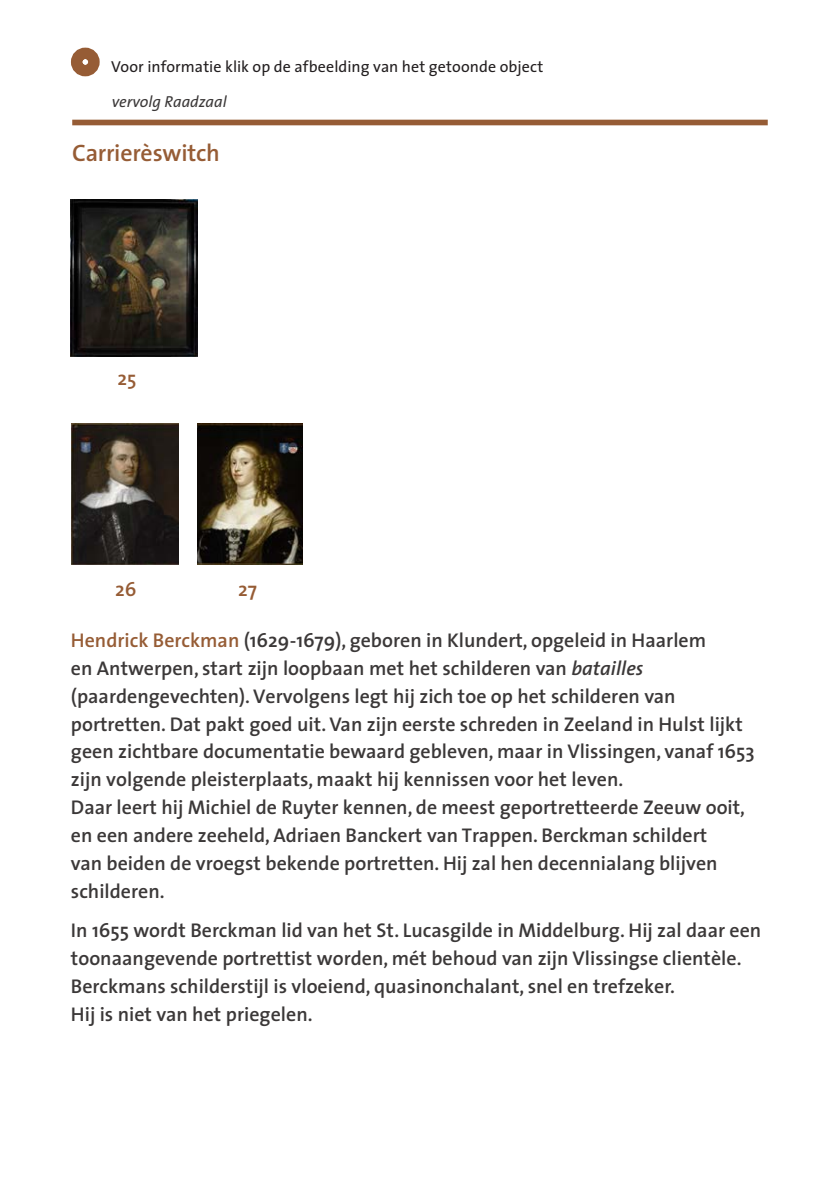
<style>
.page{position:relative;width:840px;height:1191px;background:#fff}
.page>*{position:absolute;margin:0;border:0;box-sizing:border-box;transform-origin:0 0}
.t1{font:600 24px "The Sans";letter-spacing:-.01em;color:#965c35}
.t2{font:600 20px/27.8px "The Sans";color:#3b3838}
.t3{font:600 20px "The Sans";color:#965c35}
.t4{font:16px "The Sans";letter-spacing:.005em;color:#231f20}
.t5{font:italic 16px "The Sans";color:#3b3838}
.s1{color:#965c35}
.s2{font-style:italic}
</style>
<div class="page">
<div style="left:71px;top:48px;width:29px;height:28px;border:11px solid #965c35;border-radius:50%"></div>
<div style="left:72px;top:120px;width:695px;height:5px;background:#965c35"></div>
<img style="left:71px;top:199px;width:126px;height:158px">
<img style="left:197px;top:423px;width:105px;height:142px">
<img style="left:72px;top:423px;width:107px;height:142px">
<p class="t4" style="left:111px;top:53px;width:433px">Voor informatie klik op de afbeelding van het getoonde object</p>
<p class="t5" style="left:112px;top:88px;width:116px">vervolg Raadzaal</p>
<p class="t1" style="left:72px;top:133px;width:149px">Carrierèswitch</p>
<p class="t3" style="left:117px;top:361px;width:20px">25</p>
<p class="t3" style="left:115px;top:572px;width:23px">26</p>
<p class="t3" style="left:238px;top:572px;width:20px">27</p>
<p class="t2" style="left:71px;top:625px;width:684px"><span class="s1">Hendrick Berckman</span> (1629-1679), geboren in Klundert, opgeleid in Haarlem<br>en Antwerpen, start zijn loopbaan met het schilderen van <span class="s2">batailles </span>(paardengevechten). Vervolgens legt hij zich toe op het schilderen van portretten. Dat pakt goed uit. Van zijn eerste schreden in Zeeland in Hulst lijkt geen zichtbare documentatie bewaard gebleven, maar in Vlissingen, vanaf 1653 zijn volgende pleisterplaats, maakt hij kennissen voor het leven.<br>Daar leert hij Michiel de Ruyter kennen, de meest geportretteerde Zeeuw ooit, en een andere zeeheld, Adriaen Banckert van Trappen. Berckman schildert<br>van beiden de vroegst bekende portretten. Hij zal hen decennialang blijven schilderen.</p>
<p class="t2" style="left:71px;top:916px;width:691px">In 1655 wordt Berckman lid van het St. Lucasgilde in Middelburg. Hij zal daar een toonaangevende portrettist worden, mét behoud van zijn Vlissingse clientèle.<br>Berckmans schilderstijl is vloeiend, quasinonchalant, snel en trefzeker.<br>Hij is niet van het priegelen.</p>
</div>
